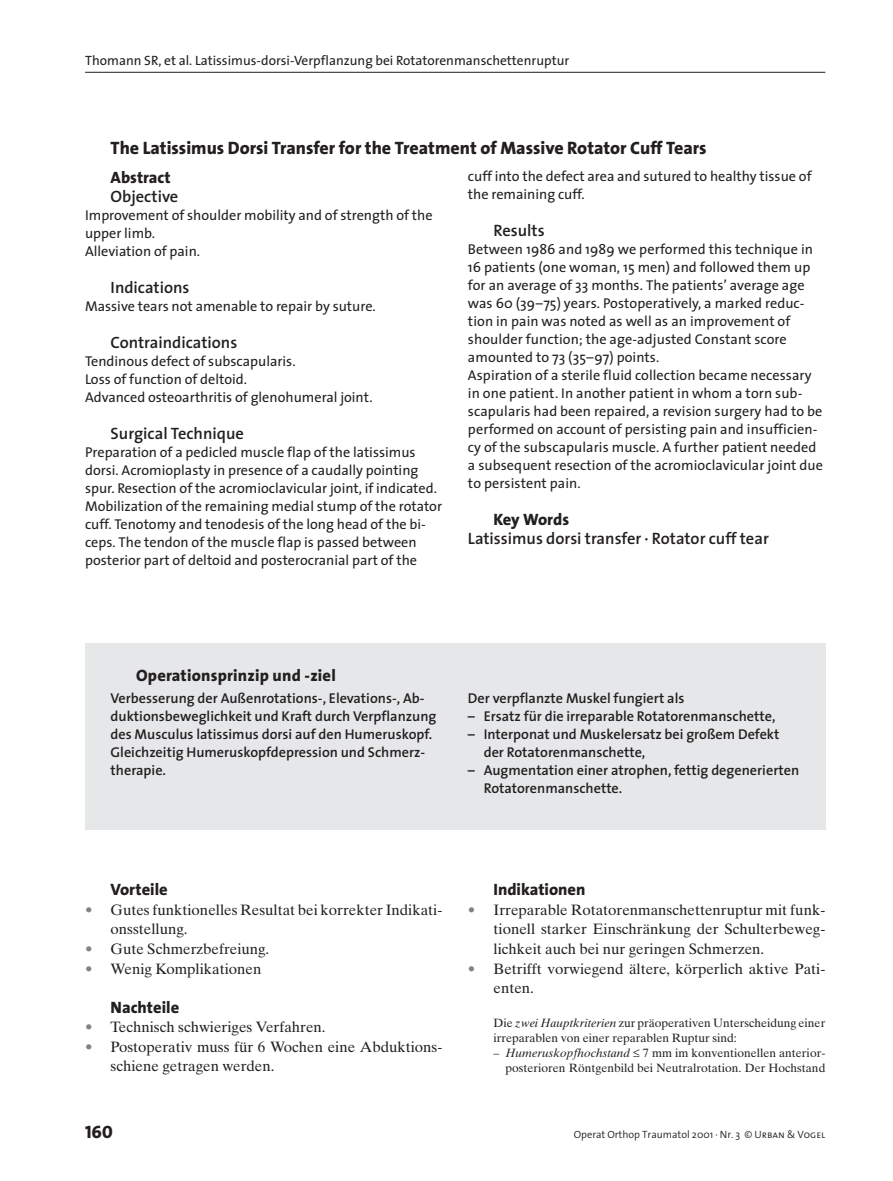
<style>
.page{position:relative;width:893px;height:1181px;background:#fff}
.page>*{position:absolute;margin:0;border:0;box-sizing:border-box;transform-origin:0 0}
.t1{font:800 18px "The Sans";color:#231f20}
.t2{font:18px "The Sans Extra Bold Caps";color:#231f20}
.t3{font:600 16.5px "The Sans";color:#231f20}
.t4{font:800 16.5px "The Sans";color:#231f20}
.t5{font:15px/19.5px "Times Ten";color:#231f20}
.t6{font:14.25px/18px "The Sans";color:#231f20}
.t7{font:600 14.25px/18px "The Sans";color:#231f20}
.t8{font:13.5px "The Sans";color:#231f20}
.t9{font:12px/15px "Times Ten";color:#231f20}
.t10{font:300 10.5px "The Sans";color:#231f20}
.s1{color:#808285}
.s2{font-style:italic}
.s3{font-family:"The Sans Semi Light Caps";font-weight:400}
</style>
<div class="page">
<hr style="left:85px;top:72px;width:740px;height:1px;background:#231f20">
<div style="left:85px;top:643px;width:740px;height:186px;background:#e6e7e9"></div>
<p class="t8" style="left:85px;top:56px;width:485px">Thomann SR, et al. Latissimus-dorsi-Verpflanzung bei Rotatorenmanschettenruptur</p>
<p class="t1" style="left:111px;top:141px;width:597px">The Latissimus Dorsi Transfer for the Treatment of Massive Rotator Cuff Tears</p>
<p class="t4" style="left:111px;top:171px;width:62px">Abstract</p>
<p class="t3" style="left:111px;top:191px;width:69px">Objective</p>
<p class="t6" style="left:85px;top:208px;width:349px">Improvement of shoulder mobility and of strength of the upper limb.<br>Alleviation of pain.</p>
<p class="t3" style="left:111px;top:281px;width:80px">Indications</p>
<p class="t6" style="left:85px;top:299px;width:292px">Massive tears not amenable to repair by suture.</p>
<p class="t3" style="left:111px;top:336px;width:128px">Contraindications</p>
<p class="t6" style="left:85px;top:354px;width:289px">Tendinous defect of subscapularis.<br>Loss of function of deltoid.<br>Advanced osteoarthritis of glenohumeral joint.</p>
<p class="t3" style="left:111px;top:427px;width:135px">Surgical Technique</p>
<p class="t6" style="left:85px;top:444px;width:358px">Preparation of a pedicled muscle flap of the latissimus dorsi. Acromioplasty in presence of a caudally pointing spur. Resection of the acromioclavicular joint, if indicated.<br>Mobilization of the remaining medial stump of the rotator cuff. Tenotomy and tenodesis of the long head of the bi&shy;ceps. The tendon of the muscle flap is passed between posterior part of deltoid and posterocranial part of the</p>
<p class="t6" style="left:468px;top:169px;width:345px">cuff into the defect area and sutured to healthy tissue of the remaining cuff.</p>
<p class="t3" style="left:493px;top:224px;width:53px">Results</p>
<p class="t6" style="left:468px;top:242px;width:356px">Between 1986 and 1989 we performed this technique in 16 patients (one woman, 15 men) and followed them up for an average of 33 months. The patients’ average age was 60 (39–75) years. Postoperatively, a marked reduc&shy;tion in pain was noted as well as an improvement of shoulder function; the age-adjusted Constant score amounted to 73 (35–97) points.<br>Aspiration of a sterile fluid collection became necessary in one patient. In another patient in whom a torn sub&shy;scapularis had been repaired, a revision surgery had to be performed on account of persisting pain and insufficien&shy;cy of the subscapularis muscle. A further patient needed a subsequent resection of the acromioclavicular joint due to persistent pain.</p>
<p class="t4" style="left:493px;top:513px;width:77px">Key Words</p>
<p class="t3" style="left:468px;top:533px;width:302px">Latissimus dorsi transfer · Rotator cuff tear</p>
<p class="t4" style="left:136px;top:669px;width:201px">Operationsprinzip und -ziel</p>
<p class="t7" style="left:111px;top:690px;width:327px">Verbesserung der Außenrotations-, Elevations-, Ab&shy;duktionsbeweglichkeit und Kraft durch Verpflanzung des Musculus latissimus dorsi auf den Humeruskopf.<br>Gleichzeitig Humeruskopfdepression und Schmerz&shy;therapie.</p>
<p class="t7" style="left:468px;top:690px;width:218px">Der verpflanzte Muskel fungiert als</p>
<p class="t7" style="left:468px;top:708px;width:309px">– Ersatz für die irreparable Rotatorenmanschette,</p>
<p class="t7" style="left:483px;top:726px;width:297px;text-indent:-16px">– Interponat und Muskelersatz bei großem Defekt der Rotatorenmanschette,</p>
<p class="t7" style="left:483px;top:762px;width:317px;text-indent:-16px">– Augmentation einer atrophen, fettig degenerierten<br>Rotatorenmanschette.</p>
<p class="t4" style="left:111px;top:884px;width:59px">Vorteile</p>
<p class="t5" style="left:111px;top:901px;width:333px;text-indent:-26px"><span class="s1">•</span> Gutes funktionelles Resultat bei korrekter Indikati&shy;onsstellung.</p>
<p class="t5" style="left:85px;top:941px;width:186px"><span class="s1">•</span> Gute Schmerzbefreiung.</p>
<p class="t5" style="left:85px;top:960px;width:178px"><span class="s1">•</span> Wenig Komplikationen</p>
<p class="t4" style="left:111px;top:1001px;width:70px">Nachteile</p>
<p class="t5" style="left:85px;top:1019px;width:242px"><span class="s1">•</span> Technisch schwieriges Verfahren.</p>
<p class="t5" style="left:111px;top:1038px;width:333px;text-indent:-26px"><span class="s1">•</span> Postoperativ muss für 6 Wochen eine Abduktions&shy;schiene getragen werden.</p>
<p class="t4" style="left:493px;top:884px;width:94px">Indikationen</p>
<p class="t5" style="left:493px;top:901px;width:333px;text-align:justify;text-indent:-26px"><span class="s1">•</span> Irreparable Rotatorenmanschettenruptur mit funk&shy;tionell starker Einschränkung der Schulterbeweg&shy;lichkeit auch bei nur geringen Schmerzen.</p>
<p class="t5" style="left:493px;top:960px;width:333px;text-indent:-26px"><span class="s1">•</span> Betrifft vorwiegend ältere, körperlich aktive Pati&shy;enten.</p>
<p class="t9" style="left:493px;top:1017px;width:333px">Die <span class="s2">zwei Hauptkriterien</span> zur präoperativen Unterscheidung einer irreparablen von einer reparablen Ruptur sind:</p>
<p class="t9" style="left:493px;top:1047px;width:333px;text-align:right">– <span class="s2">Humeruskopfhochstand</span> ≤ 7 mm im konventionellen anterior&shy;posterioren Röntgenbild bei Neutralrotation. Der Hochstand</p>
<p class="t2" style="left:85px;top:1121px;width:29px">160</p>
<p class="t10" style="left:574px;top:1131px;width:253px">Operat Orthop Traumatol 2001 · Nr. 3 © <span class="s3">Urban</span> &amp; <span class="s3">Vogel</span></p>
</div>
